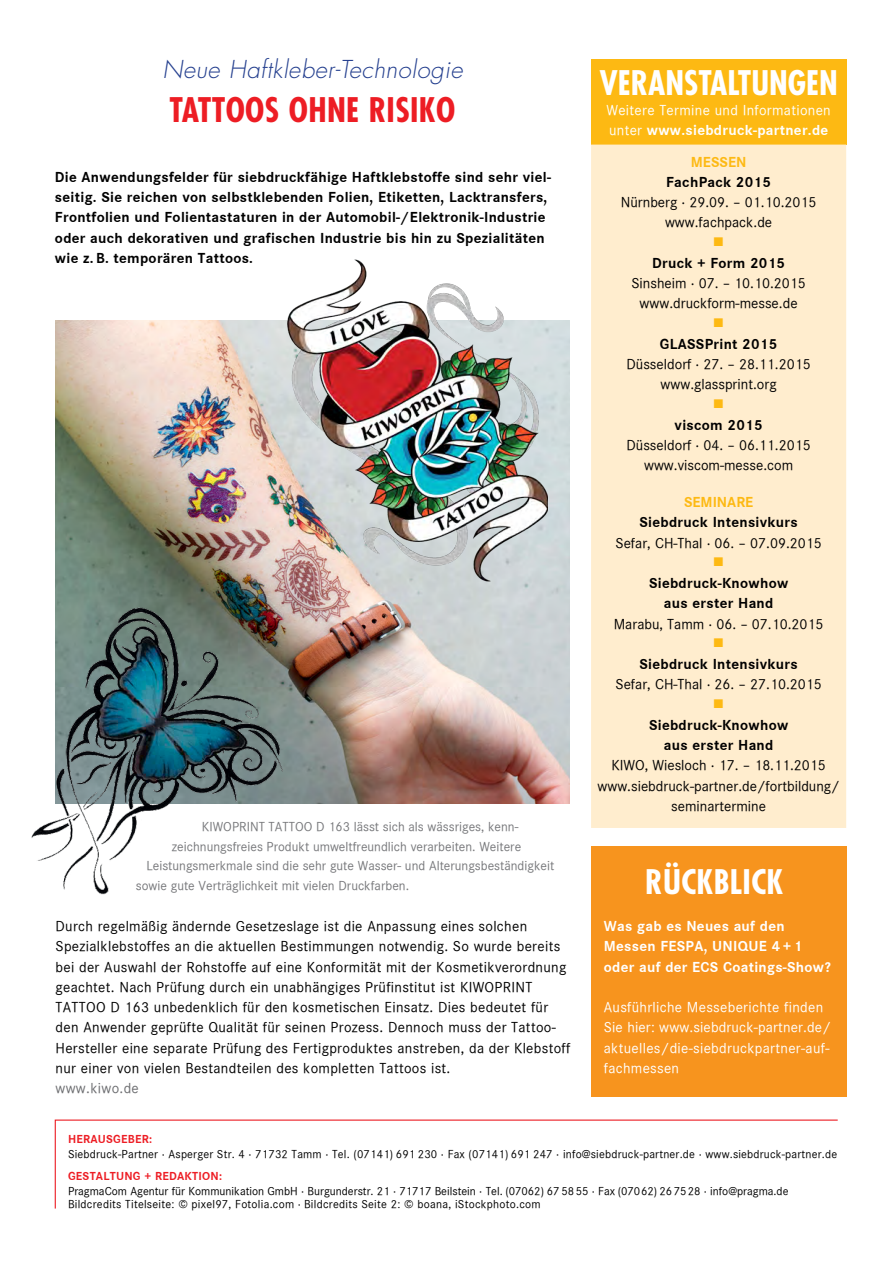
<style>
.page{position:relative;width:893px;height:1263px;background:#fff}
.page>*{position:absolute;margin:0;border:0;box-sizing:border-box;transform-origin:0 0}
.t1{font:700 condensed 33px "Futura";color:#fff}
.t2{font:700 condensed 33px "Futura";letter-spacing:.01em;color:#ed1d24}
.t3{font:italic 300 24px "Futura";letter-spacing:.02em;color:#25408f}
.t4{font:15px/20.2px "Corporate S";letter-spacing:.02em;color:#000}
.t5{font:15px/20.2px "Corporate S Bold";letter-spacing:.02em;color:#000;text-align:center}
.t6{font:15px/20.2px "Corporate S";color:#000;text-align:center}
.t7{font:15px/20.2px "Corporate S";letter-spacing:.02em;color:#fff}
.t8{font:15px/20.2px "Corporate S Bold";letter-spacing:.02em;color:#fff}
.t9{font:15px "Corporate S Bold";color:#fdb913}
.t10{font:15px "Corporate S";letter-spacing:.02em;color:#6d6e71}
.t11{font:13.5px "Corporate S";color:#77787b}
.t12{font:12px/13.5px "Corporate S";letter-spacing:.015em;color:#000}
.t13{font:12px "Corporate S Bold";letter-spacing:.02em;color:#ed1d24}
.s1{font-family:"Corporate S"}
</style>
<div class="page">
<div style="left:591px;top:847px;width:255px;height:250px;background:#f7941e"></div>
<div style="left:591px;top:60px;width:255px;height:85px;background:#fdb913"></div>
<div style="left:591px;top:145px;width:255px;height:683px;background:#ffedce"></div>
<svg style="left:54px;top:1119px;width:784px;height:90px"></svg>
<img style="left:55px;top:320px;width:515px;height:484px">
<img style="left:286px;top:259px;width:261px;height:322px">
<img style="left:31px;top:606px;width:257px;height:289px">
<h2 class="t3" style="left:162px;top:55px;width:302px">Neue Haftkleber-Technologie</h2>
<h1 class="t2" style="left:170px;top:89px;width:287px">TATTOOS OHNE RISIKO</h1>
<p class="t5" style="left:55px;top:167px;width:497px;text-align:left">Die Anwendungsfelder für siebdruckfähige Haftklebstoffe sind sehr viel&shy;seitig. Sie reichen von selbstklebenden Folien, Etiketten, Lacktransfers, Frontfolien und Folientastaturen in der Automobil-/Elektronik-Industrie oder auch dekorativen und grafischen Industrie bis hin zu Spezialitäten wie z. B. temporären Tattoos.</p>
<p class="t11" style="left:202px;top:819px;width:318px">KIWOPRINT TATTOO D 163 lässt sich als wässriges, kenn-</p>
<p class="t11" style="left:172px;top:838px;width:351px">zeichnungsfreies Produkt umweltfreundlich verarbeiten. Weitere</p>
<p class="t11" style="left:146px;top:858px;width:409px">Leistungsmerkmale sind die sehr gute Wasser- und Alterungsbeständigkeit</p>
<p class="t11" style="left:136px;top:877px;width:275px">sowie gute Verträglichkeit mit vielen Druckfarben.</p>
<p class="t4" style="left:56px;top:916px;width:516px">Durch regelmäßig ändernde Gesetzeslage ist die Anpassung eines solchen Spezialklebstoffes an die aktuellen Bestimmungen notwendig. So wurde bereits bei der Auswahl der Rohstoffe auf eine Konformität mit der Kosmetikverordnung geachtet. Nach Prüfung durch ein unabhängiges Prüfinstitut ist KIWOPRINT TATTOO D 163 unbedenklich für den kosmetischen Einsatz. Dies bedeutet für den Anwender geprüfte Qualität für seinen Prozess. Dennoch muss der Tattoo-Hersteller eine separate Prüfung des Fertigproduktes anstreben, da der Klebstoff nur einer von vielen Bestandteilen des kompletten Tattoos ist.</p>
<p class="t10" style="left:56px;top:1080px;width:85px">www.kiwo.de</p>
<h1 class="t1" style="left:599px;top:62px;width:240px">VERANSTALTUNGEN</h1>
<p class="t7" style="left:606px;top:100px;width:226px">Weitere Termine und Informationen</p>
<p class="t8" style="left:609px;top:121px;width:221px"><span class="s1">unter</span> www.siebdruck-partner.de</p>
<p class="t9" style="left:691px;top:153px;width:57px">MESSEN</p>
<p class="t5" style="left:666px;top:172px;width:106px">FachPack 2015</p>
<p class="t6" style="left:621px;top:192px;width:197px">Nürnberg · 29.09. – 01.10.2015 www.fachpack.de</p>
<p class="t5" style="left:652px;top:253px;width:135px">Druck + Form 2015</p>
<p class="t6" style="left:631px;top:273px;width:176px">Sinsheim · 07. – 10.10.2015 www.druckform-messe.de</p>
<p class="t5" style="left:660px;top:334px;width:119px">GLASSPrint 2015</p>
<p class="t6" style="left:626px;top:354px;width:186px">Düsseldorf · 27. – 28.11.2015 www.glassprint.org</p>
<p class="t5" style="left:675px;top:415px;width:90px">viscom 2015</p>
<p class="t6" style="left:626px;top:435px;width:186px">Düsseldorf · 04. – 06.11.2015 www.viscom-messe.com</p>
<p class="t9" style="left:684px;top:494px;width:71px">SEMINARE</p>
<p class="t5" style="left:639px;top:513px;width:160px">Siebdruck Intensivkurs</p>
<p class="t6" style="left:615px;top:533px;width:208px">Sefar, CH-Thal · 06. – 07.09.2015</p>
<p class="t5" style="left:649px;top:573px;width:141px">Siebdruck-Knowhow aus erster Hand</p>
<p class="t6" style="left:614px;top:614px;width:211px">Marabu, Tamm · 06. – 07.10.2015</p>
<p class="t5" style="left:639px;top:654px;width:160px">Siebdruck Intensivkurs</p>
<p class="t6" style="left:615px;top:674px;width:208px">Sefar, CH-Thal · 26. – 27.10.2015</p>
<p class="t5" style="left:649px;top:715px;width:141px">Siebdruck-Knowhow aus erster Hand</p>
<p class="t6" style="left:598px;top:755px;width:244px">KIWO, Wiesloch · 17. – 18.11.2015 www.siebdruck-partner.de/fortbildung/ seminartermine</p>
<h1 class="t1" style="left:645px;top:861px;width:140px">RÜCKBLICK</h1>
<p class="t8" style="left:604px;top:916px;width:228px">Was gab es Neues auf den<br>Messen FESPA, UNIQUE 4 + 1 oder auf der ECS Coatings-Show?</p>
<p class="t7" style="left:604px;top:997px;width:229px">Ausführliche Messeberichte finden<br>Sie hier: www.siebdruck-partner.de/ aktuelles/die-siebdruckpartner-auf&shy;fachmessen</p>
<p class="t13" style="left:68px;top:1132px;width:86px">HERAUSGEBER:</p>
<p class="t12" style="left:68px;top:1148px;width:771px">Siebdruck-Partner · Asperger Str. 4 · 71732 Tamm · Tel. (07141) 691 230 · Fax (07141) 691 247 · info@siebdruck-partner.de · www.siebdruck-partner.de</p>
<p class="t13" style="left:68px;top:1169px;width:155px">GESTALTUNG + REDAKTION:</p>
<p class="t12" style="left:68px;top:1184px;width:722px">PragmaCom Agentur für Kommunikation GmbH · Burgunderstr. 21 · 71717 Beilstein · Tel. (07062) 67 58 55 · Fax (07062) 267528 · info@pragma.de<br>Bildcredits Titelseite: © pixel97, Fotolia.com · Bildcredits Seite 2: © boana, iStockphoto.com</p>
</div>
